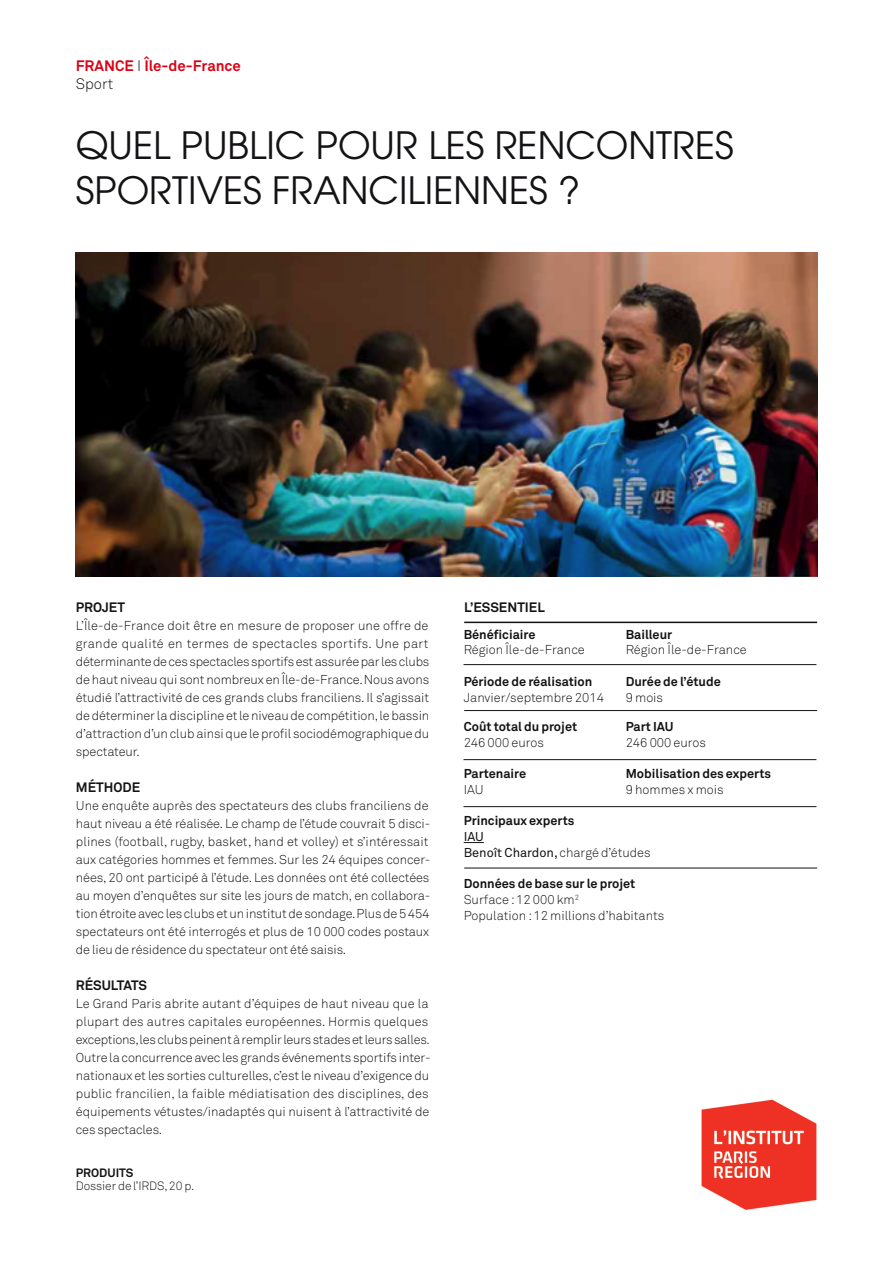
<style>
.page{position:relative;width:893px;height:1263px;background:#fff}
.page>*{position:absolute;margin:0;border:0;box-sizing:border-box;transform-origin:0 0}
.t1{font:37.5px/45px "Avant Garde";color:#141215}
.t2{font:700 15px/18px "Akkurat";color:#da0315}
.t3{font:700 13.5px "Akkurat";color:#141215}
.t4{font:300 12.75px/18px "Akkurat";letter-spacing:-.005em;color:#141215}
.t5{font:700 12.75px "Akkurat";color:#141215}
.t6{font:12.75px/15.8px "Akkurat";color:#141215}
.t7{font:300 12px "Akkurat";letter-spacing:-.01em;color:#141215}
.t8{font:700 12px "Akkurat";color:#141215}
.s1{font-weight:300;color:#141215}
.s2{font-weight:300}
.s3{font-weight:700}
</style>
<div class="page">
<svg style="left:464px;top:842px;width:20px;height:1px"></svg>
<img style="left:76px;top:252px;width:741px;height:324px">
<hr style="left:464px;top:622px;width:353px;height:1px;background:#141215">
<hr style="left:463px;top:759px;width:353px;height:1px;background:#141215">
<hr style="left:463px;top:664px;width:353px;height:1px;background:#141215">
<hr style="left:464px;top:710px;width:353px;height:1px;background:#141215">
<hr style="left:463px;top:806px;width:353px;height:1px;background:#141215">
<hr style="left:464px;top:868px;width:353px;height:1px;background:#141215">
<img style="left:701px;top:1099px;width:116px;height:111px">
<p class="t2" style="left:76px;top:57px;width:167px">FRANCE <span class="s1">I</span> Île-de-France<br><span class="s1">Sport</span></p>
<h1 class="t1" style="left:76px;top:123px;width:659px">QUEL PUBLIC POUR LES RENCONTRES<br>SPORTIVES FRANCILIENNES ?</h1>
<p class="t3" style="left:76px;top:599px;width:51px">PROJET</p>
<p class="t4" style="left:76px;top:617px;width:355px;text-align:justify">L’Île-de-France doit être en mesure de proposer une offre de grande qualité en termes de spectacles sportifs. Une part déterminantedecesspectaclessportifsestassuréeparlesclubs de haut niveau qui sont nombreux en Île-de-France.Nous avons étudié l’attractivité de ces grands clubs franciliens. Il s’agissait dedéterminerladiscipline etleniveaude compétition,lebassin d’attraction d’un club ainsi que le profil sociodémographique du spectateur.</p>
<p class="t3" style="left:76px;top:779px;width:66px">MÉTHODE</p>
<p class="t4" style="left:76px;top:797px;width:356px">Une enquête auprès des spectateurs des clubs franciliens de haut niveau a été réalisée. Le champ de l’étude couvrait 5 disci&shy;plines (football, rugby, basket, hand et volley) et s’intéressait aux catégories hommes et femmes. Sur les 24 équipes concer&shy;nées, 20 ont participé à l’étude. Les données ont été collectées au moyen d’enquêtes sur site les jours de match, en collabora&shy;tionétroiteavec les clubsetuninstitutdesondage.Plusde5454 spectateurs ont été interrogés et plus de 10 000 codes postaux de lieu de résidence du spectateur ont été saisis.</p>
<p class="t3" style="left:76px;top:977px;width:73px">RÉSULTATS</p>
<p class="t4" style="left:76px;top:995px;width:356px">Le Grand Paris abrite autant d’équipes de haut niveau que la plupart des autres capitales européennes. Hormis quelques exceptions,lesclubspeinentàremplirleursstadesetleurssalles.<br>Outrelaconcurrenceavec lesgrandsévénements sportifs inter&shy;nationaux et les sorties culturelles,c’est le niveau d’exigence du public francilien, la faible médiatisation des disciplines, des équipements vétustes/inadaptés qui nuisent à l’attractivité de ces spectacles.</p>
<p class="t8" style="left:76px;top:1165px;width:59px">PRODUITS</p>
<p class="t7" style="left:76px;top:1179px;width:120px">Dossier de l’IRDS,20 p.</p>
<p class="t3" style="left:464px;top:599px;width:82px">L’ESSENTIEL</p>
<p class="t5" style="left:464px;top:626px;width:73px">Bénéficiaire</p>
<p class="t5" style="left:626px;top:626px;width:48px">Bailleur</p>
<p class="t4" style="left:464px;top:641px;width:122px">Région Île-de-France</p>
<p class="t4" style="left:626px;top:641px;width:123px">Région Île-de-France</p>
<p class="t5" style="left:464px;top:673px;width:130px">Période de réalisation</p>
<p class="t5" style="left:626px;top:673px;width:97px">Durée de l’étude</p>
<p class="t4" style="left:464px;top:688px;width:142px">Janvier/septembre 2014</p>
<p class="t4" style="left:626px;top:688px;width:39px">9 mois</p>
<p class="t5" style="left:464px;top:718px;width:115px">Coût total du projet</p>
<p class="t5" style="left:626px;top:718px;width:49px">Part IAU</p>
<p class="t4" style="left:464px;top:733px;width:82px">246 000 euros</p>
<p class="t4" style="left:626px;top:733px;width:82px">246 000 euros</p>
<p class="t5" style="left:464px;top:765px;width:64px">Partenaire</p>
<p class="t5" style="left:626px;top:765px;width:147px">Mobilisation des experts</p>
<p class="t4" style="left:464px;top:781px;width:21px">IAU</p>
<p class="t4" style="left:626px;top:781px;width:99px">9 hommes x mois</p>
<p class="t5" style="left:464px;top:813px;width:112px">Principaux experts</p>
<p class="t6" style="left:464px;top:829px;width:188px">IAU<br>Benoît Chardon, <span class="s2">chargé d’études</span></p>
<p class="t4" style="left:464px;top:876px;width:202px;line-height:15.8px"><span class="s3">Données de base sur le projet<br></span>Surface :12 000 km<sup>2<br></sup>Population :12 millions d’habitants</p>
</div>
